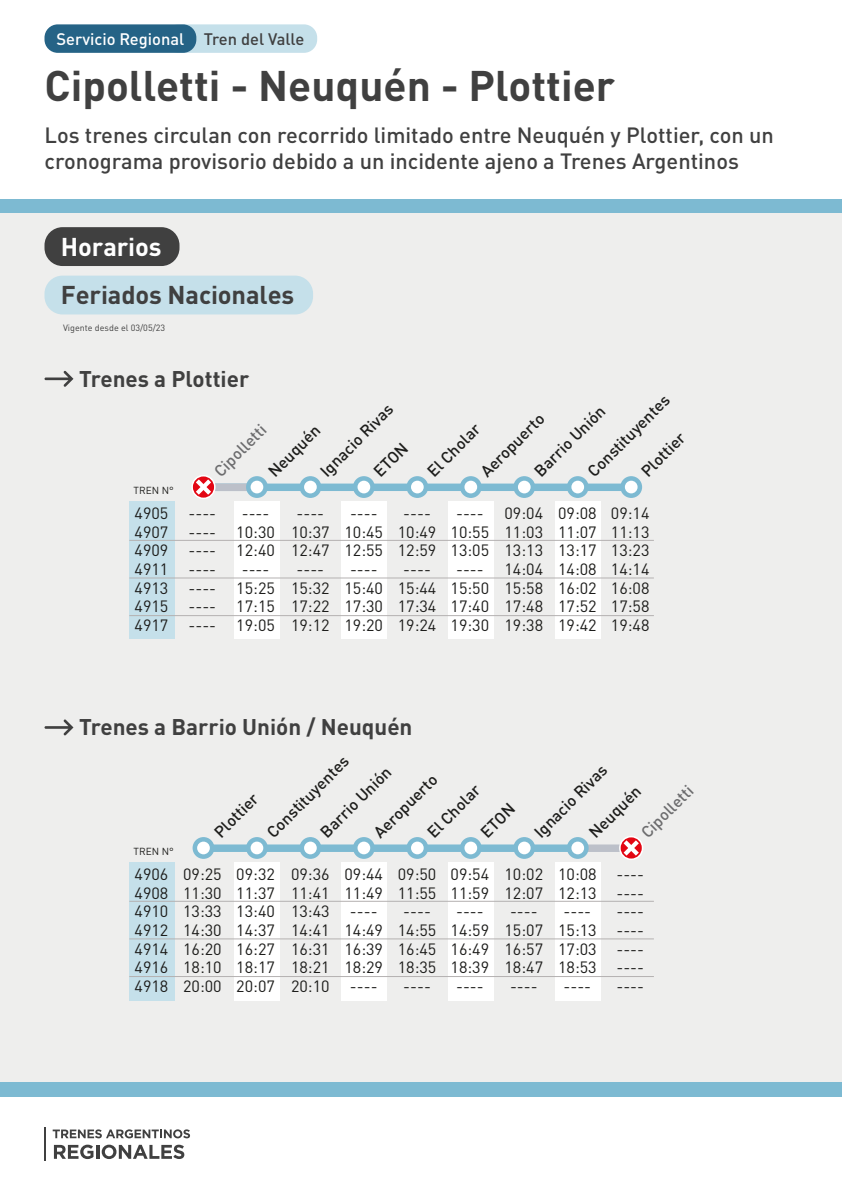
<style>
.page{position:relative;width:842px;height:1191px;background:#eeeeed}
.page>*{position:absolute;margin:0;border:0;box-sizing:border-box;transform-origin:0 0}
.t1{font:700 42.3px "DIN Pro";color:#404040}
.t2{font:700 25.4px "DIN Pro";letter-spacing:-.005em;color:#404040}
.t3{font:700 25.4px "DIN Pro";letter-spacing:-.005em;color:#fff}
.t4{font:700 22.4px "DIN Pro";color:#404040}
.t5{font:500 21.8px/26.2px "DIN Pro";color:#404040}
.t6{font:500 16.5px "DIN Pro";color:#fff}
.t7{font:16.2px/18.7px "DIN Pro";color:#1d1d1b;text-align:justify}
.t8{font:500 16.2px "DIN Pro";color:#1d1d1b}
.t9{font:500 16.2px "DIN Pro";color:#6c6c6e}
.t10{font:10.1px "DIN Pro";color:#1d1d1b}
.t11{font:9px "DIN Pro";color:#404040}
.s1{color:#404040}
</style>
<div class="page">
<div style="left:0;top:198px;width:842px;height:15px;background:#7dbad2"></div>
<div style="left:0;top:0;width:842px;height:198px;background:#fff"></div>
<div style="left:165px;top:24px;width:152px;height:29px;background:#c5e0ea;border-radius:13px"></div>
<div style="left:45px;top:24px;width:151px;height:29px;background:#256386;border-radius:13px"></div>
<div style="left:0;top:1082px;width:842px;height:15px;background:#7dbad2"></div>
<div style="left:0;top:1097px;width:842px;height:94px;background:#fff"></div>
<svg style="left:53px;top:1129px;width:137px;height:9px"></svg>
<svg style="left:54px;top:1144px;width:39px;height:15px"></svg>
<hr style="left:96px;top:1144px;width:3px;height:14px;background:#404040">
<svg style="left:102px;top:1144px;width:82px;height:15px"></svg>
<hr style="left:44px;top:1127px;width:2px;height:33px;background:#404040">
<div style="left:203px;top:483px;width:428px;height:8px;background:#7dbad2"></div>
<div style="left:203px;top:483px;width:54px;height:8px;background:#bcc0c9"></div>
<div style="left:234px;top:501px;width:46px;height:137px;background:#fff"></div>
<div style="left:341px;top:501px;width:46px;height:137px;background:#fff"></div>
<div style="left:448px;top:501px;width:45px;height:137px;background:#fff"></div>
<div style="left:555px;top:501px;width:45px;height:137px;background:#fff"></div>
<div style="left:129px;top:501px;width:46px;height:137px;background:#c5e0ea"></div>
<svg style="left:191px;top:475px;width:25px;height:24px"></svg>
<div style="left:193px;top:476px;width:21px;height:21px;border:4px solid #e30613;border-radius:50%"></div>
<svg style="left:196px;top:479px;width:15px;height:16px"></svg>
<svg style="left:246px;top:476px;width:22px;height:22px"></svg>
<div style="left:251px;top:481px;width:12px;height:12px;background:#fff;border-radius:50%"></div>
<hr style="left:129px;top:540px;width:525px;height:1px;background:#b4b1b1">
<hr style="left:129px;top:577px;width:525px;height:1px;background:#b4b1b1">
<hr style="left:129px;top:615px;width:525px;height:1px;background:#b4b1b1">
<svg style="left:353px;top:476px;width:22px;height:22px"></svg>
<div style="left:357px;top:481px;width:13px;height:12px;background:#fff;border-radius:50%"></div>
<svg style="left:620px;top:476px;width:22px;height:22px"></svg>
<div style="left:625px;top:481px;width:13px;height:12px;background:#fff;border-radius:50%"></div>
<svg style="left:460px;top:476px;width:22px;height:22px"></svg>
<div style="left:464px;top:481px;width:13px;height:12px;background:#fff;border-radius:50%"></div>
<svg style="left:513px;top:476px;width:22px;height:22px"></svg>
<div style="left:518px;top:481px;width:13px;height:12px;background:#fff;border-radius:50%"></div>
<div style="left:299px;top:476px;width:22px;height:22px;background:#7dbad2;border-radius:50%"></div>
<div style="left:304px;top:481px;width:13px;height:12px;background:#fff;border-radius:50%"></div>
<svg style="left:406px;top:476px;width:22px;height:22px"></svg>
<div style="left:411px;top:481px;width:13px;height:12px;background:#fff;border-radius:50%"></div>
<svg style="left:567px;top:476px;width:22px;height:22px"></svg>
<div style="left:571px;top:481px;width:13px;height:12px;background:#fff;border-radius:50%"></div>
<div style="left:203px;top:844px;width:375px;height:8px;background:#7dbad2"></div>
<div style="left:578px;top:844px;width:53px;height:8px;background:#bcc0c9"></div>
<div style="left:234px;top:862px;width:46px;height:138px;background:#fff"></div>
<div style="left:448px;top:862px;width:45px;height:138px;background:#fff"></div>
<div style="left:555px;top:862px;width:45px;height:138px;background:#fff"></div>
<div style="left:341px;top:862px;width:46px;height:138px;background:#fff"></div>
<div style="left:129px;top:862px;width:46px;height:138px;background:#c5e0ea"></div>
<div style="left:193px;top:837px;width:21px;height:22px;background:#7dbad2;border-radius:50%"></div>
<div style="left:197px;top:841px;width:13px;height:13px;background:#fff;border-radius:50%"></div>
<hr style="left:129px;top:976px;width:525px;height:1px;background:#b4b1b1">
<hr style="left:129px;top:901px;width:525px;height:1px;background:#b4b1b1">
<hr style="left:129px;top:938px;width:525px;height:1px;background:#b4b1b1">
<div style="left:513px;top:837px;width:22px;height:22px;background:#7dbad2;border-radius:50%"></div>
<div style="left:518px;top:841px;width:13px;height:13px;background:#fff;border-radius:50%"></div>
<svg style="left:246px;top:837px;width:22px;height:22px"></svg>
<div style="left:251px;top:841px;width:12px;height:13px;background:#fff;border-radius:50%"></div>
<div style="left:406px;top:837px;width:22px;height:22px;background:#7dbad2;border-radius:50%"></div>
<div style="left:411px;top:841px;width:13px;height:13px;background:#fff;border-radius:50%"></div>
<svg style="left:353px;top:837px;width:22px;height:22px"></svg>
<div style="left:357px;top:841px;width:13px;height:13px;background:#fff;border-radius:50%"></div>
<div style="left:299px;top:837px;width:22px;height:22px;background:#7dbad2;border-radius:50%"></div>
<div style="left:304px;top:841px;width:13px;height:13px;background:#fff;border-radius:50%"></div>
<svg style="left:460px;top:837px;width:22px;height:22px"></svg>
<div style="left:464px;top:841px;width:13px;height:13px;background:#fff;border-radius:50%"></div>
<div style="left:567px;top:837px;width:22px;height:22px;background:#7dbad2;border-radius:50%"></div>
<div style="left:571px;top:841px;width:13px;height:13px;background:#fff;border-radius:50%"></div>
<svg style="left:619px;top:836px;width:24px;height:24px"></svg>
<div style="left:621px;top:837px;width:21px;height:21px;border:4px solid #e30613;border-radius:50%"></div>
<svg style="left:624px;top:840px;width:15px;height:15px"></svg>
<div style="left:45px;top:227px;width:134px;height:39px;background:#404040;border-radius:18px"></div>
<div style="left:44px;top:276px;width:269px;height:38px;background:#c5e0ea;border-radius:18px"></div>
<svg style="left:45px;top:371px;width:28px;height:16px"></svg>
<svg style="left:45px;top:719px;width:28px;height:16px"></svg>
<p class="t6" style="left:57px;top:25px;width:249px">Servicio Regional <span class="s1">Tren del Valle</span></p>
<h1 class="t1" style="left:44px;top:50px;width:572px">Cipolletti - Neuquén - Plottier</h1>
<h3 class="t5" style="left:44px;top:119px;width:731px">Los trenes circulan con recorrido limitado entre Neuquén y Plottier, con un cronograma provisorio debido a un incidente ajeno a Trenes Argentinos</h3>
<h2 class="t3" style="left:61px;top:225px;width:102px">Horarios</h2>
<h2 class="t2" style="left:61px;top:274px;width:235px">Feriados Nacionales</h2>
<p class="t11" style="left:63px;top:322px;width:104px">Vigente desde el 03/05/23</p>
<h3 class="t4" style="left:79px;top:360px;width:172px">Trenes a Plottier</h3>
<p class="t8" style="left:581px;top:464px;width:110px;rotate:-45deg">Constituyentes</p>
<p class="t8" style="left:314px;top:464px;width:97px;rotate:-45deg">Ignacio Rivas</p>
<p class="t8" style="left:528px;top:464px;width:94px;rotate:-45deg">Barrio Unión</p>
<p class="t8" style="left:474px;top:464px;width:84px;rotate:-45deg">Aeropuerto</p>
<p class="t9" style="left:208px;top:464px;width:68px;rotate:-45deg">Cipolletti</p>
<p class="t8" style="left:262px;top:464px;width:67px;rotate:-45deg">Neuquén</p>
<p class="t7" style="left:135px;top:503px;width:83px">4905 ----</p>
<p class="t7" style="left:242px;top:503px;width:29px">----</p>
<p class="t7" style="left:297px;top:503px;width:29px">----</p>
<p class="t7" style="left:350px;top:503px;width:29px">----</p>
<p class="t7" style="left:403px;top:503px;width:29px">----</p>
<p class="t7" style="left:456px;top:503px;width:29px">----</p>
<p class="t8" style="left:421px;top:464px;width:69px;rotate:-45deg">El Cholar</p>
<p class="t8" style="left:634px;top:464px;width:57px;rotate:-45deg">Plottier</p>
<p class="t8" style="left:367px;top:464px;width:42px;rotate:-45deg">ETON</p>
<p class="t10" style="left:134px;top:483px;width:42px">TREN N°</p>
<p class="t7" style="left:135px;top:503px;width:516px;text-indent:370px">09:04 09:08 09:14<br>4907 ---- 10:30 10:37 10:45 10:49 10:55 11:03 11:07 11:13<br>4909 ---- 12:40 12:47 12:55 12:59 13:05 13:13 13:17 13:23<br>4911 ----</p>
<p class="t7" style="left:135px;top:559px;width:516px;text-indent:370px">14:04 14:08 14:14<br>4913 ---- 15:25 15:32 15:40 15:44 15:50 15:58 16:02 16:08<br>4915 ---- 17:15 17:22 17:30 17:34 17:40 17:48 17:52 17:58<br>4917 ---- 19:05 19:12 19:20 19:24 19:30 19:38 19:42 19:48</p>
<p class="t7" style="left:242px;top:559px;width:29px">----</p>
<p class="t7" style="left:297px;top:559px;width:29px">----</p>
<p class="t7" style="left:350px;top:559px;width:29px">----</p>
<p class="t7" style="left:403px;top:559px;width:29px">----</p>
<p class="t7" style="left:456px;top:559px;width:29px">----</p>
<h3 class="t4" style="left:79px;top:708px;width:335px">Trenes a Barrio Unión / Neuquén</h3>
<p class="t8" style="left:260px;top:825px;width:110px;rotate:-45deg">Constituyentes</p>
<p class="t8" style="left:528px;top:825px;width:97px;rotate:-45deg">Ignacio Rivas</p>
<p class="t8" style="left:314px;top:825px;width:94px;rotate:-45deg">Barrio Unión</p>
<p class="t8" style="left:367px;top:825px;width:84px;rotate:-45deg">Aeropuerto</p>
<p class="t8" style="left:582px;top:825px;width:67px;rotate:-45deg">Neuquén</p>
<p class="t9" style="left:634px;top:825px;width:68px;rotate:-45deg">Cipolletti</p>
<p class="t8" style="left:421px;top:825px;width:69px;rotate:-45deg">El Cholar</p>
<p class="t8" style="left:208px;top:825px;width:57px;rotate:-45deg">Plottier</p>
<p class="t7" style="left:135px;top:864px;width:511px">4906 09:25 09:32 09:36 09:44 09:50 09:54 10:02 10:08 ---- 4908 11:30 11:37 11:41 11:49 11:55 11:59 12:07 12:13 ---- 4910 13:33 13:40 13:43</p>
<p class="t8" style="left:474px;top:825px;width:42px;rotate:-45deg">ETON</p>
<p class="t10" style="left:134px;top:844px;width:42px">TREN N°</p>
<p class="t7" style="left:135px;top:901px;width:511px;text-indent:482px">---- 4912 14:30 14:37 14:41 14:49 14:55 14:59 15:07 15:13 ---- 4914 16:20 16:27 16:31 16:39 16:45 16:49 16:57 17:03 ---- 4916 18:10 18:17 18:21 18:29 18:35 18:39 18:47 18:53 ---- 4918 20:00 20:07 20:10</p>
<p class="t7" style="left:350px;top:901px;width:29px">----</p>
<p class="t7" style="left:403px;top:901px;width:29px">----</p>
<p class="t7" style="left:456px;top:901px;width:29px">----</p>
<p class="t7" style="left:510px;top:901px;width:29px">----</p>
<p class="t7" style="left:564px;top:901px;width:29px">----</p>
<p class="t7" style="left:350px;top:976px;width:29px">----</p>
<p class="t7" style="left:403px;top:976px;width:29px">----</p>
<p class="t7" style="left:456px;top:976px;width:29px">----</p>
<p class="t7" style="left:510px;top:976px;width:29px">----</p>
<p class="t7" style="left:564px;top:976px;width:29px">----</p>
<p class="t7" style="left:616px;top:976px;width:29px">----</p>
</div>
